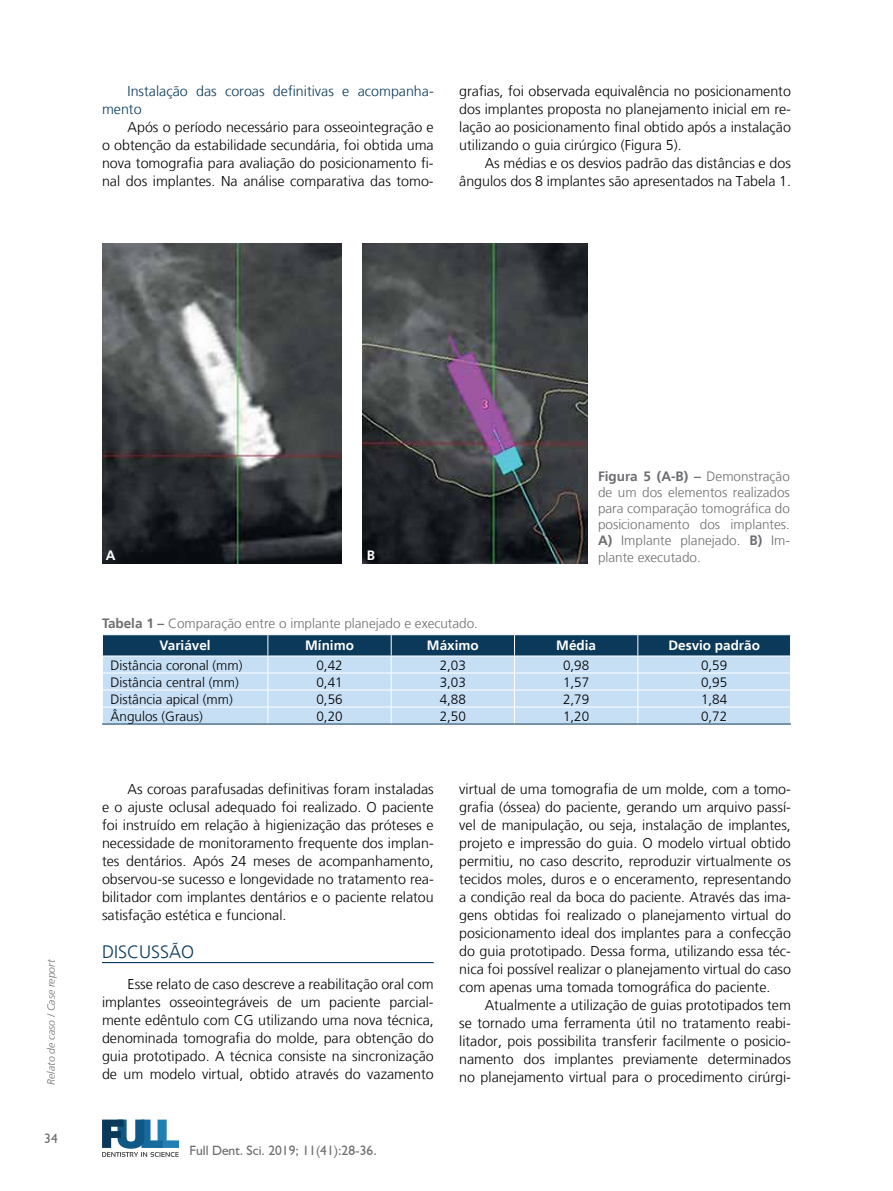
<style>
.page{position:relative;width:893px;height:1191px;background:#fff}
.page>*{position:absolute;margin:0;border:0;box-sizing:border-box;transform-origin:0 0}
.t1{font:300 18px "Frutiger LT";color:#0a395a}
.t2{font:300 14.25px/18px "Frutiger LT";color:#000;text-align:justify}
.t3{font:300 14.25px/18px "Frutiger LT";color:#0a395a}
.t4{font:300 13.5px/16.2px "Frutiger LT";color:#6d6e71;text-align:justify}
.t5{font:300 13.5px "Frutiger LT";color:#000}
.t6{font:13.5px "Humanist 521 BT";color:#6d6e71}
.t7{font:700 13.5px "Frutiger LT";color:#fff}
.t8{font:italic 300 10.5px "Frutiger LT";color:#6d6e71}
.s1{font-weight:700}
.s2{font-weight:700;color:#fff}
</style>
<div class="page">
<svg style="left:102px;top:1119px;width:77px;height:37px"></svg>
<img style="left:102px;top:243px;width:239px;height:320px">
<img style="left:362px;top:243px;width:225px;height:320px">
<svg style="left:102px;top:634px;width:689px;height:89px;background:#9fbbd1"></svg>
<hr style="left:102px;top:723px;width:166px;height:1px;background:#0a395a">
<hr style="left:268px;top:723px;width:123px;height:1px;background:#0a395a">
<hr style="left:391px;top:723px;width:123px;height:1px;background:#0a395a">
<hr style="left:514px;top:723px;width:124px;height:1px;background:#0a395a">
<hr style="left:638px;top:723px;width:153px;height:1px;background:#0a395a">
<hr style="left:102px;top:962px;width:332px;height:1px;background:#0a395a">
<p class="t3" style="left:102px;top:82px;width:333px;text-indent:26px">Instalação das coroas definitivas e acompanha&shy;mento</p>
<p class="t2" style="left:102px;top:118px;width:333px;text-indent:26px">Após o período necessário para osseointegração e o obtenção da estabilidade secundária, foi obtida uma nova tomografia para avaliação do posicionamento fi&shy;nal dos implantes. Na análise comparativa das tomo-</p>
<p class="t2" style="left:459px;top:82px;width:333px">grafias, foi observada equivalência no posicionamento dos implantes proposta no planejamento inicial em re&shy;lação ao posicionamento final obtido após a instalação utilizando o guia cirúrgico (Figura 5).</p>
<p class="t2" style="left:459px;top:154px;width:333px;text-align:right">As médias e os desvios padrão das distâncias e dos ângulos dos 8 implantes são apresentados na Tabela 1.</p>
<p class="t8" style="left:45px;top:1084px;width:127px;rotate:-90deg">Relato de caso / Case report</p>
<p class="t6" style="left:44px;top:1130px;width:15px">34</p>
<p class="t7" style="left:106px;top:547px;width:11px">A</p>
<p class="t7" style="left:367px;top:547px;width:10px">B</p>
<p class="t4" style="left:598px;top:468px;width:193px"><span class="s1">Figura 5 (A-B) –</span> Demonstração de um dos elementos realizados para comparação tomográfica do posicionamento dos implantes.<br><span class="s1">A)</span> Implante planejado. <span class="s1">B)</span> Im&shy;plante executado.</p>
<p class="t4" style="left:160px;top:613px;width:320px;line-height:22px;text-indent:-58px"><span class="s1">Tabela 1 –</span> Comparação entre o implante planejado e executado.<br><span class="s2">Variável</span></p>
<p class="t7" style="left:305px;top:638px;width:50px">Mínimo</p>
<p class="t7" style="left:427px;top:638px;width:53px">Máximo</p>
<p class="t7" style="left:556px;top:638px;width:41px">Média</p>
<p class="t7" style="left:668px;top:638px;width:93px">Desvio padrão</p>
<p class="t5" style="left:111px;top:657px;width:134px">Distância coronal (mm)</p>
<p class="t5" style="left:316px;top:657px;width:28px">0,42</p>
<p class="t5" style="left:440px;top:657px;width:28px">2,03</p>
<p class="t5" style="left:563px;top:657px;width:28px">0,98</p>
<p class="t5" style="left:701px;top:657px;width:28px">0,59</p>
<p class="t5" style="left:111px;top:674px;width:130px">Distância central (mm)</p>
<p class="t5" style="left:316px;top:674px;width:28px">0,41</p>
<p class="t5" style="left:440px;top:674px;width:28px">3,03</p>
<p class="t5" style="left:563px;top:674px;width:28px">1,57</p>
<p class="t5" style="left:701px;top:674px;width:28px">0,95</p>
<p class="t5" style="left:111px;top:691px;width:124px">Distância apical (mm)</p>
<p class="t5" style="left:316px;top:691px;width:28px">0,56</p>
<p class="t5" style="left:440px;top:691px;width:28px">4,88</p>
<p class="t5" style="left:563px;top:691px;width:28px">2,79</p>
<p class="t5" style="left:701px;top:691px;width:28px">1,84</p>
<p class="t5" style="left:111px;top:708px;width:94px">Ângulos (Graus)</p>
<p class="t5" style="left:316px;top:708px;width:28px">0,20</p>
<p class="t5" style="left:440px;top:708px;width:28px">2,50</p>
<p class="t5" style="left:563px;top:708px;width:28px">1,20</p>
<p class="t5" style="left:701px;top:708px;width:28px">0,72</p>
<p class="t2" style="left:102px;top:780px;width:333px;text-indent:26px">As coroas parafusadas definitivas foram instaladas e o ajuste oclusal adequado foi realizado. O paciente foi instruído em relação à higienização das próteses e necessidade de monitoramento frequente dos implan&shy;tes dentários. Após 24 meses de acompanhamento, observou-se sucesso e longevidade no tratamento rea&shy;bilitador com implantes dentários e o paciente relatou satisfação estética e funcional.</p>
<p class="t1" style="left:102px;top:941px;width:22px">Discuss</p>
<p class="t1" style="left:169px;top:941px;width:24px">ão</p>
<p class="t2" style="left:102px;top:974px;width:333px;text-indent:26px">Esse relato de caso descreve a reabilitação oral com implantes osseointegráveis de um paciente parcial&shy;mente edêntulo com CG utilizando uma nova técnica, denominada tomografia do molde, para obtenção do guia prototipado. A técnica consiste na sincronização de um modelo virtual, obtido através do vazamento</p>
<p class="t6" style="left:190px;top:1142px;width:189px">Full Dent. Sci. 2019; 11(41):28-36.</p>
<p class="t2" style="left:459px;top:780px;width:333px">virtual de uma tomografia de um molde, com a tomo&shy;grafia (óssea) do paciente, gerando um arquivo passí&shy;vel de manipulação, ou seja, instalação de implantes, projeto e impressão do guia. O modelo virtual obtido permitiu, no caso descrito, reproduzir virtualmente os tecidos moles, duros e o enceramento, representando a condição real da boca do paciente. Através das ima&shy;gens obtidas foi realizado o planejamento virtual do posicionamento ideal dos implantes para a confecção do guia prototipado. Dessa forma, utilizando essa téc&shy;nica foi possível realizar o planejamento virtual do caso com apenas uma tomada tomográfica do paciente.</p>
<p class="t2" style="left:459px;top:996px;width:333px;text-indent:26px">Atualmente a utilização de guias prototipados tem se tornado uma ferramenta útil no tratamento reabi&shy;litador, pois possibilita transferir facilmente o posicio&shy;namento dos implantes previamente determinados no planejamento virtual para o procedimento cirúrgi-</p>
</div>
